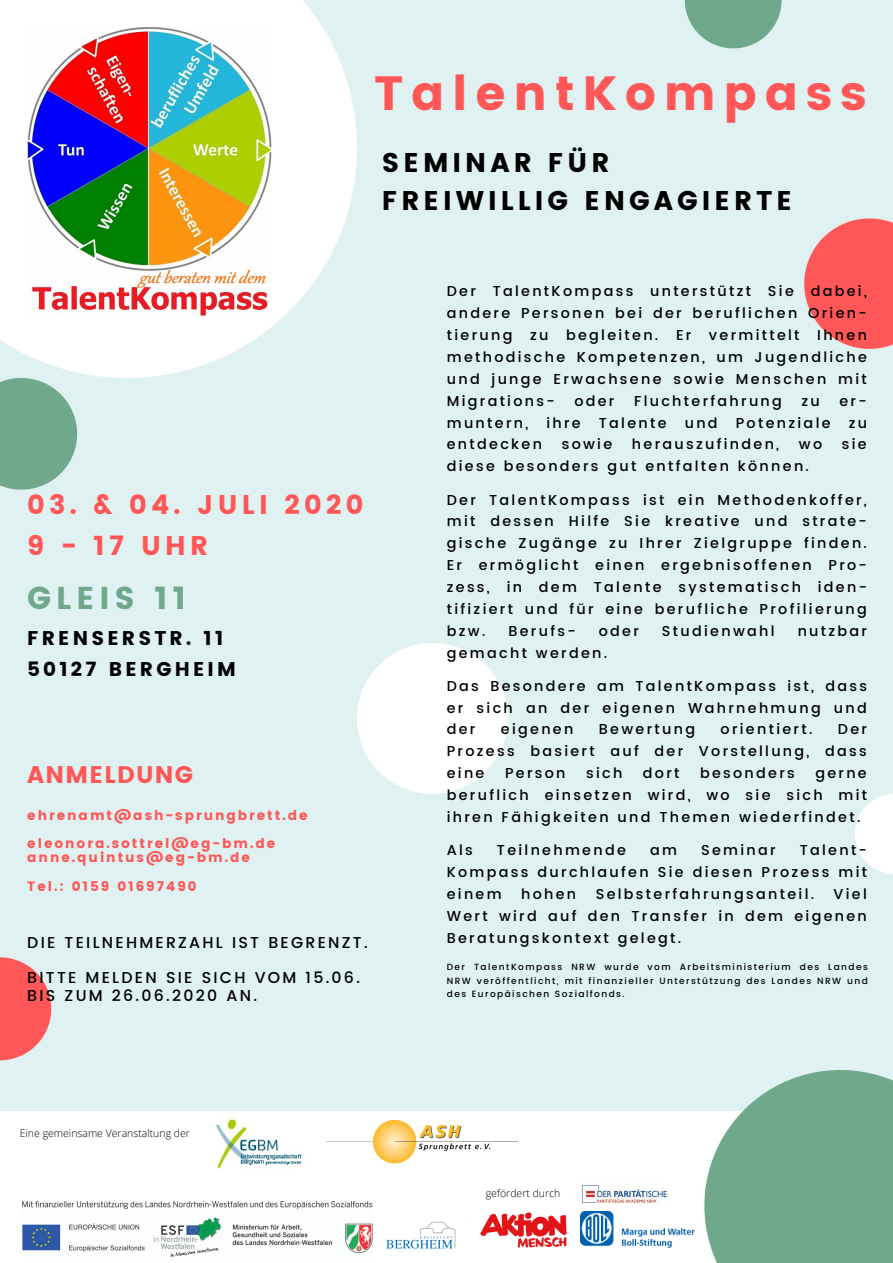
<style>
.page{position:relative;width:893px;height:1263px;background:#e0f1f1}
.page>*{position:absolute;margin:0;border:0;box-sizing:border-box;transform-origin:0 0}
.t1{font:48px "Poppins";letter-spacing:.16em;color:#ff5757}
.t2{font:31.5px "Poppins";letter-spacing:.16em;color:#6fa88b}
.t3{font:27px/37.1px "Poppins";letter-spacing:.15em;color:#000}
.t4{font:27px/41.1px "Poppins";letter-spacing:.16em;color:#ff5757}
.t5{font:24px "Poppins";letter-spacing:.05em;color:#ff5757}
.t6{font:19.88px/30.4px "Poppins";letter-spacing:.16em;color:#000}
.t7{font:500 15.75px/17.5px "Poppins";letter-spacing:.145em;color:#000}
.t8{font:500 14.33px/21.8px "Poppins";letter-spacing:.16em;color:#000;text-align:justify}
.t9{font:13.5px/28.5px "Poppins";letter-spacing:.145em;color:#ff5757}
.t10{font:300 10.5px "Open Sans";color:#000}
.t11{font:500 9px/13.6px "Poppins";letter-spacing:.16em;color:#000;text-align:justify}
</style>
<div class="page">
<svg style="left:0;top:0;width:357px;height:378px;fill:#fff"></svg>
<img style="left:27px;top:26px;width:245px;height:293px">
<svg style="left:855px;top:794px;width:38px;height:80px"></svg>
<svg style="left:0;top:957px;width:51px;height:103px"></svg>
<svg style="left:804px;top:218px;width:89px;height:131px"></svg>
<div style="left:0;top:1111px;width:748px;height:152px;background:#fff"></div>
<svg style="left:704px;top:1070px;width:189px;height:193px;background:#81b39a"></svg>
<img style="left:22px;top:1201px;width:434px;height:56px">
<svg style="left:357px;top:643px;width:151px;height:151px"></svg>
<svg style="left:0;top:378px;width:77px;height:112px"></svg>
<img style="left:480px;top:1212px;width:86px;height:35px">
<img style="left:580px;top:1212px;width:115px;height:35px">
<img style="left:216px;top:1118px;width:86px;height:51px">
<img style="left:327px;top:1120px;width:190px;height:44px">
<svg style="left:685px;top:0;width:96px;height:48px"></svg>
<img style="left:581px;top:1185px;width:88px;height:18px">
<h1 class="t1" style="left:374px;top:65px;width:494px">TalentKompass</h1>
<h3 class="t3" style="left:382px;top:144px;width:411px">SEMINAR FÜR<br>FREIWILLIG ENGAGIERTE</h3>
<h3 class="t4" style="left:27px;top:484px;width:338px">03. &amp; 04. JULI 2020<br>9 - 17 UHR</h3>
<h2 class="t2" style="left:27px;top:580px;width:160px">GLEIS 11</h2>
<h3 class="t6" style="left:27px;top:623px;width:210px">FRENSERSTR. 11<br>50127 BERGHEIM</h3>
<h3 class="t5" style="left:27px;top:760px;width:167px">ANMELDUNG</h3>
<p class="t9" style="left:27px;top:801px;width:282px">ehrenamt@ash-sprungbrett.de eleonora.sottrel@eg-bm.de</p>
<p class="t9" style="left:27px;top:843px;width:224px">anne.quintus@eg-bm.de<br>Tel.: 0159 01697490</p>
<p class="t7" style="left:27px;top:934px;width:342px">DIE TEILNEHMERZAHL IST BEGRENZT.</p>
<p class="t7" style="left:27px;top:969px;width:334px">BITTE MELDEN SIE SICH VOM 15.06.<br>BIS ZUM 26.06.2020 AN.</p>
<p class="t8" style="left:447px;top:281px;width:422px">Der TalentKompass unterstützt Sie dabei, andere Personen bei der beruflichen Orien&shy;tierung zu begleiten. Er vermittelt Ihnen methodische Kompetenzen, um Jugendliche und junge Erwachsene sowie Menschen mit Migrations-</p>
<p class="t8" style="left:574px;top:390px;width:42px">oder</p>
<p class="t8" style="left:634px;top:390px;width:149px">Fluchterfahrung</p>
<p class="t8" style="left:801px;top:390px;width:20px">zu</p>
<p class="t8" style="left:839px;top:390px;width:29px">er-</p>
<p class="t8" style="left:447px;top:412px;width:83px">muntern,</p>
<p class="t8" style="left:546px;top:412px;width:36px">ihre</p>
<p class="t8" style="left:599px;top:412px;width:69px">Talente</p>
<p class="t8" style="left:685px;top:412px;width:34px">und</p>
<p class="t8" style="left:736px;top:412px;width:96px">Potenziale</p>
<p class="t8" style="left:848px;top:412px;width:20px">zu</p>
<p class="t8" style="left:447px;top:434px;width:97px">entdecken</p>
<p class="t8" style="left:562px;top:434px;width:52px">sowie</p>
<p class="t8" style="left:632px;top:434px;width:149px">herauszufinden,</p>
<p class="t8" style="left:799px;top:434px;width:25px">wo</p>
<p class="t8" style="left:842px;top:434px;width:26px">sie</p>
<p class="t8" style="left:447px;top:455px;width:364px">diese besonders gut entfalten können.</p>
<p class="t8" style="left:447px;top:489px;width:422px">Der TalentKompass ist ein Methodenkoffer, mit dessen Hilfe Sie kreative und strate&shy;gische Zugänge zu Ihrer Zielgruppe finden.<br>Er ermöglicht einen ergebnisoffenen Pro&shy;zess, in dem Talente systematisch iden&shy;tifiziert und für eine berufliche Profilierung bzw.</p>
<p class="t8" style="left:508px;top:620px;width:69px">Berufs-</p>
<p class="t8" style="left:599px;top:620px;width:42px">oder</p>
<p class="t8" style="left:662px;top:620px;width:114px">Studienwahl</p>
<p class="t8" style="left:797px;top:620px;width:71px">nutzbar</p>
<p class="t8" style="left:447px;top:642px;width:162px">gemacht werden.</p>
<p class="t8" style="left:447px;top:675px;width:422px">Das Besondere am TalentKompass ist, dass er sich an der eigenen Wahrnehmung und der</p>
<p class="t8" style="left:501px;top:719px;width:74px">eigenen</p>
<p class="t8" style="left:599px;top:719px;width:98px">Bewertung</p>
<p class="t8" style="left:720px;top:719px;width:93px">orientiert.</p>
<p class="t8" style="left:447px;top:719px;width:422px;text-indent:391px">Der Prozess basiert auf der Vorstellung, dass eine</p>
<p class="t8" style="left:505px;top:762px;width:62px">Person</p>
<p class="t8" style="left:586px;top:762px;width:38px">sich</p>
<p class="t8" style="left:643px;top:762px;width:38px">dort</p>
<p class="t8" style="left:700px;top:762px;width:96px">besonders</p>
<p class="t8" style="left:447px;top:762px;width:422px;text-indent:368px">gerne beruflich einsetzen wird, wo sie sich mit ihren Fähigkeiten und Themen wiederfindet.</p>
<p class="t8" style="left:447px;top:839px;width:28px">Als</p>
<p class="t8" style="left:497px;top:839px;width:130px">Teilnehmende</p>
<p class="t8" style="left:650px;top:839px;width:28px">am</p>
<p class="t8" style="left:701px;top:839px;width:76px">Seminar</p>
<p class="t8" style="left:447px;top:839px;width:422px;text-indent:353px">Talent-Kompass durchlaufen Sie diesen Prozess mit einem</p>
<p class="t8" style="left:521px;top:883px;width:57px">hohen</p>
<p class="t8" style="left:596px;top:883px;width:220px">Selbsterfahrungsanteil.</p>
<p class="t8" style="left:447px;top:883px;width:421px;text-indent:387px">Viel Wert wird auf den Transfer in dem eigenen Beratungskontext gelegt.</p>
<p class="t11" style="left:447px;top:960px;width:422px">Der TalentKompass NRW wurde vom Arbeitsministerium des Landes NRW veröffentlicht, mit finanzieller Unterstützung des Landes NRW und des Europäischen Sozialfonds.</p>
<p class="t10" style="left:20px;top:1126px;width:172px">Eine gemeinsame Veranstaltung der</p>
<p class="t10" style="left:486px;top:1186px;width:76px">gefördert durch</p>
</div>
